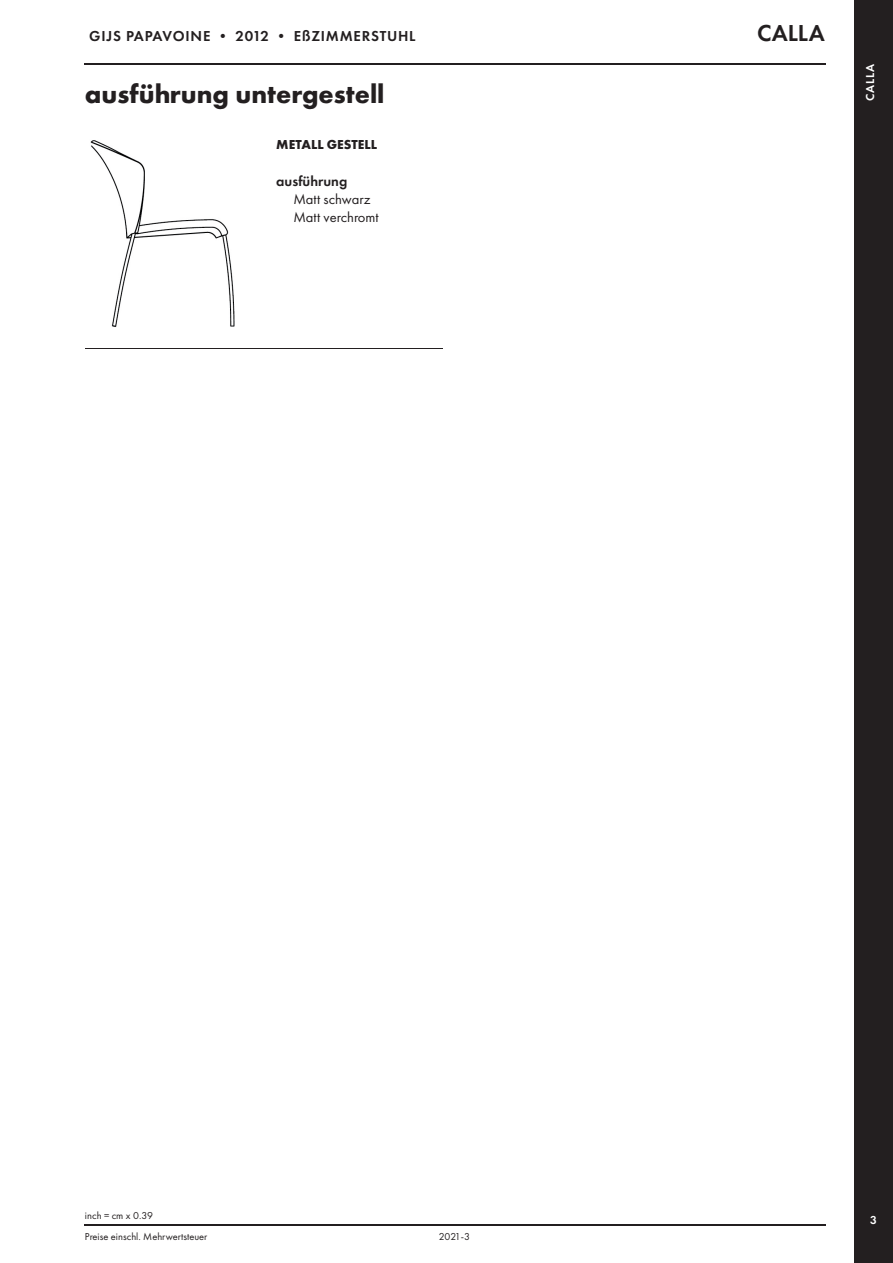
<style>
.page{position:relative;width:893px;height:1263px;background:#fff}
.page>*{position:absolute;margin:0;border:0;box-sizing:border-box;transform-origin:0 0}
.t1{font:700 27px "Futura PT";color:#231f20}
.t2{font:600 24px "Futura PT";color:#231f20}
.t3{font:600 15px "Futura PT";letter-spacing:.055em;color:#231f20}
.t4{font:14.55px/18px "Futura PT";color:#231f20}
.t5{font:600 14.55px "Futura PT";color:#231f20}
.t6{font:700 13.5px "Futura PT";color:#231f20}
.t7{font:600 12px "Futura PT";letter-spacing:.05em;color:#fff}
.t8{font:10.5px "Futura PT";color:#231f20}
</style>
<div class="page">
<div style="left:855px;top:0;width:37px;height:1263px;background:#231f20"></div>
<hr style="left:854px;top:0;width:1px;height:1263px;background:#231f20">
<hr style="left:85px;top:63px;width:741px;height:2px;background:#231f20">
<hr style="left:85px;top:1224px;width:741px;height:1px;background:#231f20">
<hr style="left:85px;top:348px;width:357px;height:1px;background:#231f20">
<img style="left:90px;top:140px;width:145px;height:187px">
<h3 class="t3" style="left:89px;top:27px;width:328px">GIJS PAPAVOINE • 2012 • EßZIMMERSTUHL</h3>
<h2 class="t2" style="left:757px;top:18px;width:69px">CALLA</h2>
<h1 class="t1" style="left:85px;top:77px;width:301px">ausführung untergestell</h1>
<p class="t6" style="left:276px;top:136px;width:102px">METALL GESTELL</p>
<h3 class="t5" style="left:276px;top:172px;width:73px">ausführung</h3>
<h3 class="t4" style="left:293px;top:190px;width:87px">Matt schwarz<br>Matt verchromt</h3>
<p class="t7" style="left:863px;top:101px;width:38px;rotate:-90deg">CALLA</p>
<p class="t8" style="left:85px;top:1210px;width:70px">inch = cm x 0.39</p>
<p class="t8" style="left:85px;top:1230px;width:124px">Preise einschl. Mehrwertsteuer</p>
<p class="t8" style="left:439px;top:1230px;width:33px">2021-3</p>
<p class="t7" style="left:870px;top:1213px;width:8px">3</p>
</div>
